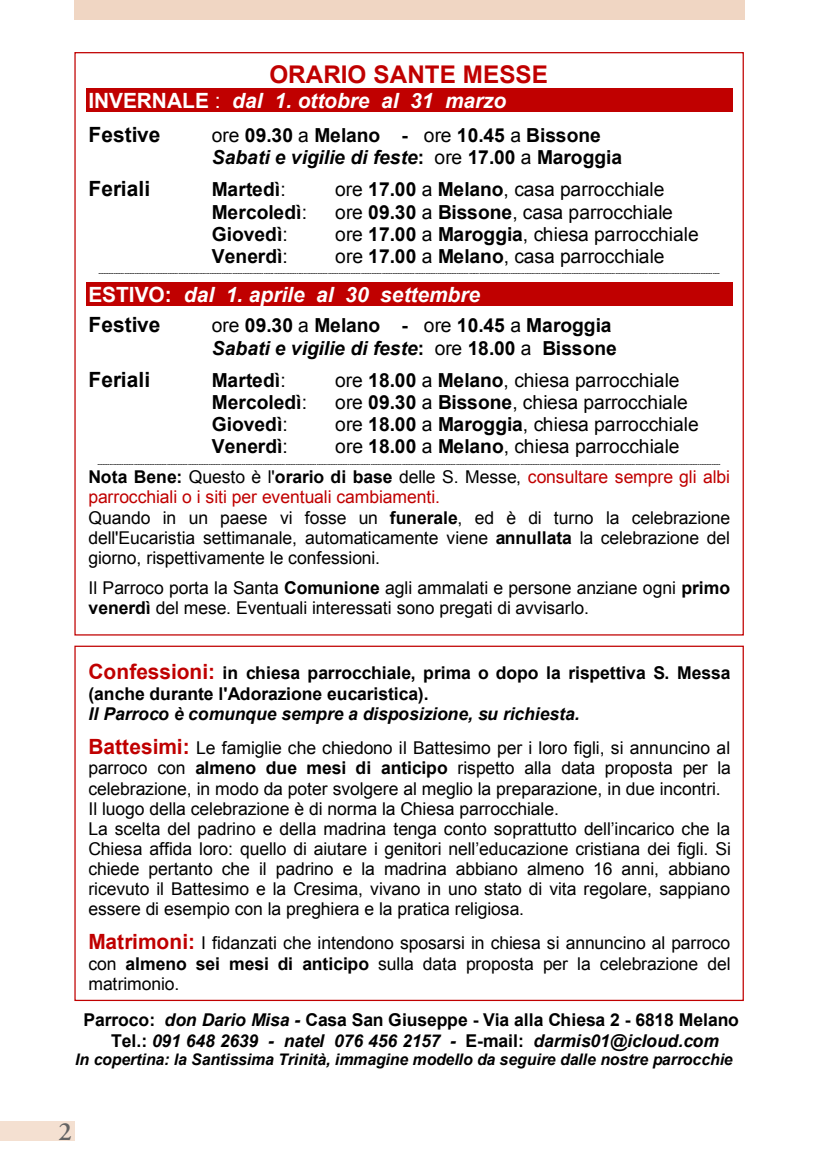
<style>
.page{position:relative;width:819px;height:1166px;background:#fff}
.page>*{position:absolute;margin:0;border:0;box-sizing:border-box;transform-origin:0 0}
.t1{font:600 26.25px "Adobe Garamond Pro";color:#636363}
.t2{font:700 24.32px "Arial";color:#c00000}
.t3{font:italic 700 21px/33.9px "Arial";letter-spacing:.005em;color:#fff}
.t4{font:700 21px "Arial";color:#000}
.t5{font:19.25px "Arial";color:#000}
.t6{font:700 19.25px/22.8px "Arial";color:#000}
.t7{font:17.68px/20.1px "Arial";letter-spacing:-.005em;color:#000}
.t8{font:700 17.68px/20.1px "Arial";letter-spacing:-.01em;color:#000;text-align:center}
.t9{font:italic 700 15.92px "Arial";letter-spacing:-.005em;color:#000}
.t10{font:700 5.42px "Arial";color:#000}
.s1{font-style:normal}
.s2{font-weight:400;font-style:normal}
.s3{font-style:normal;color:#000}
.s4{font-weight:400}
.s5{font-style:italic}
.s6{font-weight:700}
.s7{color:#c00000}
.s8{font-size:21px;color:#c00000}
.s9{font-weight:700;font-style:italic}
.s10{font-weight:700;font-size:21px;color:#c00000}
</style>
<div class="page">
<div style="left:74px;top:0;width:670px;height:20px;background:#f0d6c3"></div>
<div style="left:0;top:1121px;width:74px;height:20px;background:#f4e0d1"></div>
<div style="left:86px;top:88px;width:646px;height:24px;background:#c00000"></div>
<div style="left:86px;top:282px;width:646px;height:24px;background:#c00000"></div>
<h2 class="t2" style="left:269px;top:58px;width:280px">ORARIO SANTE MESSE</h2>
<p class="t3" style="left:88px;top:84px;width:419px"><span class="s1">INVERNALE</span> <span class="s2">:</span> dal 1. ottobre al 31 marzo<br><span class="s3">Festive</span></p>
<p class="t6" style="left:212px;top:124px;width:412px"><span class="s4">ore</span> 09.30 <span class="s4">a</span> Melano - <span class="s4">ore</span> 10.45 <span class="s4">a</span> Bissone<br><span class="s5">Sabati e vigilie di feste</span>: <span class="s4">ore</span> 17.00 <span class="s4">a</span> Maroggia</p>
<p class="t4" style="left:88px;top:175px;width:63px">Feriali</p>
<p class="t6" style="left:212px;top:179px;width:75px">Martedì<span class="s4">:</span></p>
<p class="t5" style="left:335px;top:177px;width:331px">ore <span class="s6">17.00</span> a <span class="s6">Melano</span>, casa parrocchiale</p>
<p class="t6" style="left:212px;top:201px;width:97px">Mercoledì<span class="s4">:</span></p>
<p class="t5" style="left:335px;top:199px;width:339px">ore <span class="s6">09.30</span> a <span class="s6">Bissone</span>, casa parrocchiale</p>
<p class="t6" style="left:212px;top:223px;width:77px">Giovedì<span class="s4">:</span></p>
<p class="t5" style="left:335px;top:221px;width:365px">ore <span class="s6">17.00</span> a <span class="s6">Maroggia</span>, chiesa parrocchiale</p>
<p class="t6" style="left:212px;top:246px;width:77px">Venerdì<span class="s4">:</span></p>
<p class="t5" style="left:335px;top:244px;width:331px">ore <span class="s6">17.00</span> a <span class="s6">Melano</span>, casa parrocchiale</p>
<p class="t10" style="left:98px;top:270px;width:622px">---------------------------------------------------------------------------------------------------------------------------------------------------------------------------------------------------------------------------------------------------------------------------------------------------------------------------------------------------------------------</p>
<p class="t3" style="left:88px;top:280px;width:393px;line-height:30.3px"><span class="s1">ESTIVO:</span> dal 1. aprile al 30 settembre<br><span class="s3">Festive</span></p>
<p class="t6" style="left:212px;top:315px;width:406px;line-height:22.2px"><span class="s4">ore</span> 09.30 <span class="s4">a</span> Melano - <span class="s4">ore</span> 10.45 <span class="s4">a</span> Maroggia<br><span class="s5">Sabati e vigilie di feste</span>: <span class="s4">ore</span> 18.00 <span class="s4">a</span> Bissone</p>
<p class="t4" style="left:88px;top:365px;width:63px">Feriali</p>
<p class="t6" style="left:212px;top:369px;width:75px">Martedì<span class="s4">:</span></p>
<p class="t5" style="left:335px;top:367px;width:346px">ore <span class="s6">18.00</span> a <span class="s6">Melano</span>, chiesa parrocchiale</p>
<p class="t6" style="left:212px;top:391px;width:97px">Mercoledì<span class="s4">:</span></p>
<p class="t5" style="left:335px;top:389px;width:354px">ore <span class="s6">09.30</span> a <span class="s6">Bissone</span>, chiesa parrocchiale</p>
<p class="t6" style="left:212px;top:414px;width:77px">Giovedì<span class="s4">:</span></p>
<p class="t5" style="left:335px;top:412px;width:365px">ore <span class="s6">18.00</span> a <span class="s6">Maroggia</span>, chiesa parrocchiale</p>
<p class="t6" style="left:212px;top:436px;width:77px">Venerdì<span class="s4">:</span></p>
<p class="t5" style="left:335px;top:434px;width:346px">ore <span class="s6">18.00</span> a <span class="s6">Melano</span>, chiesa parrocchiale</p>
<p class="t10" style="left:98px;top:460px;width:624px">----------------------------------------------------------------------------------------------------------------------------------------------------------------------------------------------------------------------------------------------------------------------------------------------------------------------------------------------------------------------</p>
<p class="t7" style="left:88px;top:467px;width:643px"><span class="s6">Nota Bene:</span> Questo è l'<span class="s6">orario di base</span> delle S. Messe, <span class="s7">consultare sempre gli albi parrocchiali o i siti per eventuali cambiamenti.<br></span>Quando in un paese vi fosse un <span class="s6">funerale</span>, ed è di turno la celebrazione dell'Eucaristia settimanale, automaticamente viene <span class="s6">annullata</span> la celebrazione del giorno, rispettivamente le confessioni.</p>
<p class="t7" style="left:88px;top:578px;width:643px">Il Parroco porta la Santa <span class="s6">Comunione</span> agli ammalati e persone anziane ogni <span class="s6">primo venerdì</span> del mese. Eventuali interessati sono pregati di avvisarlo.</p>
<p class="t8" style="left:88px;top:663px;width:643px;line-height:21px;text-align:left"><span class="s8">Confessioni:</span> in chiesa parrocchiale, prima o dopo la rispettiva S. Messa (anche durante l'Adorazione eucaristica).</p>
<p class="t7" style="left:88px;top:697px;width:643px;line-height:33.6px"><span class="s9">Il Parroco è comunque sempre a disposizione, su richiesta.<br></span><span class="s10">Battesimi:</span> Le famiglie che chiedono il Battesimo per i loro figli, si annuncino al</p>
<p class="t7" style="left:88px;top:758px;width:644px">parroco con <span class="s6">almeno due mesi di anticipo</span> rispetto alla data proposta per la celebrazione, in modo da poter svolgere al meglio la preparazione, in due incontri.<br>Il luogo della celebrazione è di norma la Chiesa parrocchiale.<br>La scelta del padrino e della madrina tenga conto soprattutto dell’incarico che la Chiesa affida loro: quello di aiutare i genitori nell’educazione cristiana dei figli. Si chiede pertanto che il padrino e la madrina abbiano almeno 16 anni, abbiano ricevuto il Battesimo e la Cresima, vivano in uno stato di vita regolare, sappiano essere di esempio con la preghiera e la pratica religiosa.</p>
<p class="t7" style="left:88px;top:932px;width:643px;line-height:20.7px;text-align:justify"><span class="s10">Matrimoni:</span> I fidanzati che intendono sposarsi in chiesa si annuncino al parroco con <span class="s6">almeno sei mesi di anticipo</span> sulla data proposta per la celebrazione del matrimonio.</p>
<p class="t8" style="left:83px;top:1011px;width:657px">Parroco: <span class="s5">don Dario Misa -</span> Casa San Giuseppe - Via alla Chiesa 2 - 6818 Melano<br>Tel.: <span class="s5">091 648 2639 - natel 076 456 2157 -</span> E-mail: <span class="s5">darmis01@icloud.com</span></p>
<p class="t9" style="left:75px;top:1049px;width:659px">In copertina: la Santissima Trinità, immagine modello da seguire dalle nostre parrocchie</p>
<h1 class="t1" style="left:59px;top:1116px;width:15px">2</h1>
</div>
